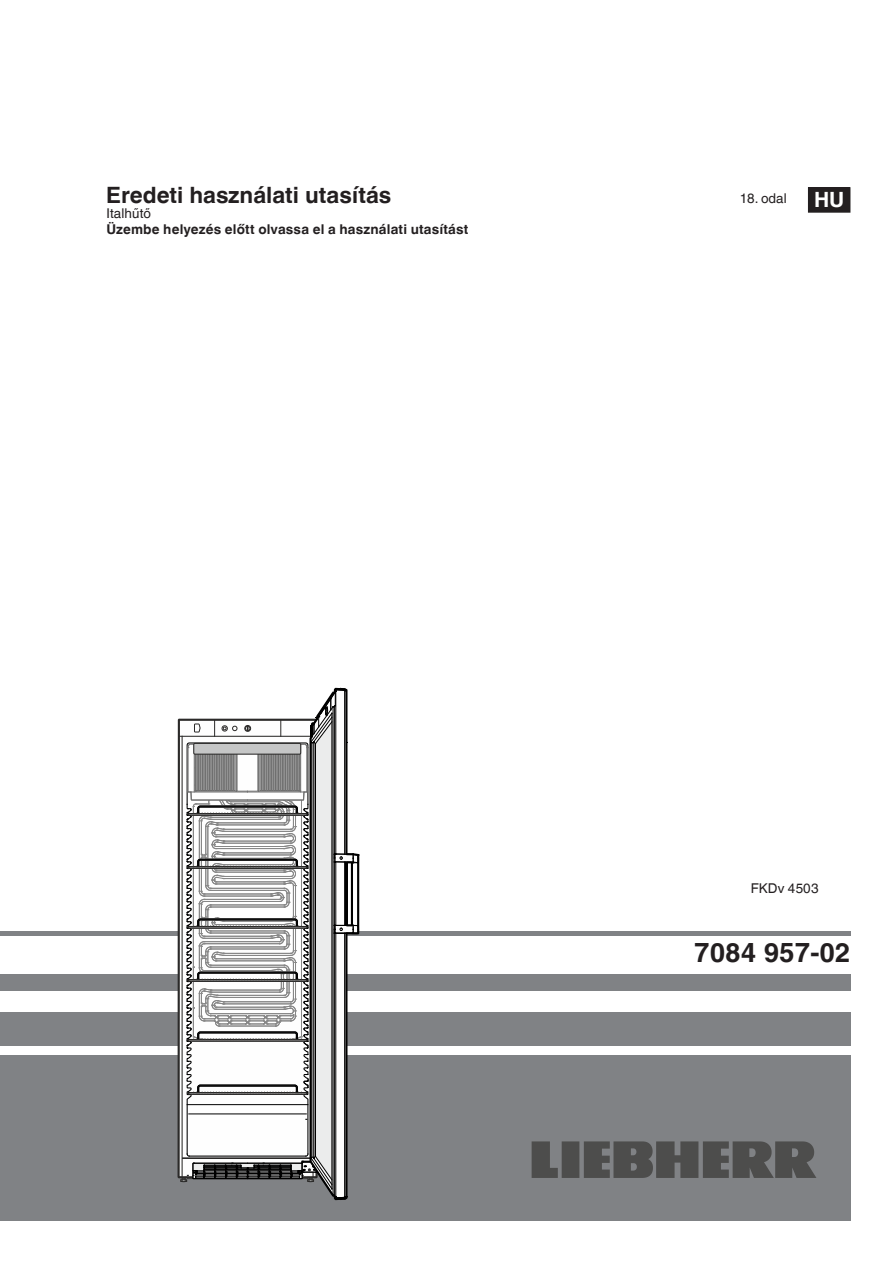
<style>
.page{position:relative;width:893px;height:1263px;background:#fff}
.page>*{position:absolute;margin:0;border:0;box-sizing:border-box;transform-origin:0 0}
.t1{font:700 27px "Helvetica Linotype";color:#231f20}
.t2{font:700 22.5px "Helvetica Linotype";color:#231f20}
.t3{font:700 21px "Helvetica Linotype";color:#fff}
.Text_L{font:700 13.5px "Helvetica Linotype";letter-spacing:.01em;color:#231f20}
.Text_L-2{font:13.5px "Helvetica Linotype";letter-spacing:.01em;color:#231f20}
</style>
<div class="page">
<div style="left:0;top:1054px;width:850px;height:166px;background:#808285"></div>
<div style="left:0;top:1012px;width:850px;height:34px;background:#808285"></div>
<div style="left:0;top:974px;width:850px;height:17px;background:#808285"></div>
<hr style="left:0;top:931px;width:850px;height:4px;background:#808285">
<svg style="left:532px;top:1141px;width:284px;height:37px"></svg>
<hr style="left:179px;top:736px;width:138px;height:1px;background:#2b2a29">
<svg style="left:180px;top:688px;width:179px;height:512px"></svg>
<div style="left:809px;top:188px;width:41px;height:24px;background:#231f20"></div>
<div style="left:808px;top:187px;width:42px;height:26px;border:2px solid #231f20"></div>
<p class="t2" style="left:106px;top:182px;width:287px">Eredeti használati utasítás</p>
<p class="Text_L-2" style="left:740px;top:191px;width:48px">18. odal</p>
<p class="t3" style="left:814px;top:188px;width:32px">HU</p>
<p class="Text_L-2" style="left:106px;top:206px;width:46px">Italhűtő</p>
<p class="Text_L" style="left:106px;top:221px;width:363px">Üzembe helyezés előtt olvassa el a használati utasítást</p>
<p class="Text_L-2" style="left:751px;top:880px;width:69px">FKDv 4503</p>
<p class="t1" style="left:694px;top:936px;width:158px">7084 957-02</p>
</div>
